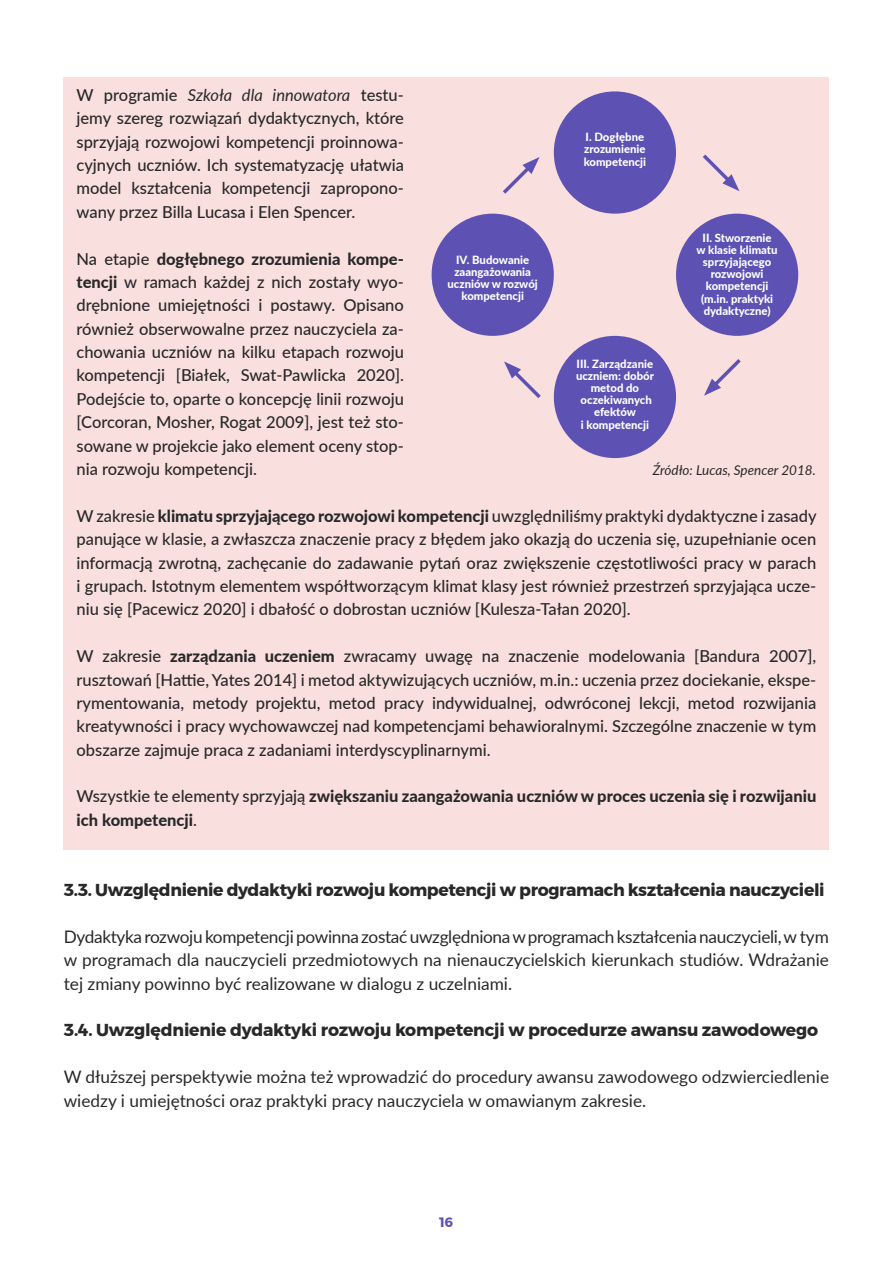
<style>
.page{position:relative;width:893px;height:1263px;background:#fff}
.page>*{position:absolute;margin:0;border:0;box-sizing:border-box;transform-origin:0 0}
.TEKST{font:17.25px/23.4px "Lato";color:#282829;text-align:justify}
.naglowek2_bis{font:700 17.25px "Montserrat";letter-spacing:-.02em;color:#282829}
.ramka2{font:500 16.5px/23.4px "Lato";color:#282829;text-align:justify}
.ramka2-2{font:800 16.5px/23.4px "Lato";color:#282829}
.ramka2-3{font:italic 13.5px "Lato";color:#282829}
.t1{font:700 13.5px "Montserrat";color:#5e51b4}
.podtytul{font:800 11.25px/12.1px "Lato";color:#fff;text-align:center}
.s1{font-weight:400;font-style:italic}
.s2{font-weight:800}
.s3{font-weight:500}
</style>
<div class="page">
<div style="left:64px;top:77px;width:765px;height:772px;background:#f9e0de"></div>
<div style="left:554px;top:91px;width:122px;height:123px;background:#5e51b4;border-radius:50%"></div>
<div style="left:676px;top:214px;width:122px;height:122px;background:#5e51b4;border-radius:50%"></div>
<div style="left:554px;top:336px;width:122px;height:122px;background:#5e51b4;border-radius:50%"></div>
<div style="left:432px;top:214px;width:122px;height:122px;background:#5e51b4;border-radius:50%"></div>
<svg style="left:704px;top:359px;width:37px;height:37px"></svg>
<svg style="left:703px;top:154px;width:36px;height:37px"></svg>
<svg style="left:504px;top:361px;width:37px;height:37px"></svg>
<svg style="left:503px;top:157px;width:36px;height:37px"></svg>
<p class="ramka2" style="left:77px;top:82px;width:329px">W programie <span class="s1">Szkoła dla innowatora</span> testu&shy;jemy szereg rozwiązań dydaktycznych, które sprzyjają rozwojowi kompetencji proinnowa&shy;cyjnych uczniów. Ich systematyzację ułatwia model kształcenia kompetencji zapropono&shy;wany przez Billa Lucasa i Elen Spencer.</p>
<p class="ramka2" style="left:77px;top:246px;width:329px">Na etapie <span class="s2">dogłębnego zrozumienia kompe&shy;tencji</span> w ramach każdej z nich zostały wyo&shy;drębnione umiejętności i postawy. Opisano również obserwowalne przez nauczyciela za&shy;chowania uczniów na kilku etapach rozwoju kompetencji [Białek, Swat-Pawlicka 2020].<br>Podejście to, oparte o koncepcję linii rozwoju [Corcoran, Mosher, Rogat 2009], jest też sto&shy;sowane w projekcie jako element oceny stop&shy;nia rozwoju kompetencji.</p>
<p class="ramka2" style="left:77px;top:503px;width:742px">W zakresie <span class="s2">klimatu sprzyjającego rozwojowi kompetencji</span> uwzględniliśmy praktyki dydaktyczne i zasady panujące w klasie, a zwłaszcza znaczenie pracy z błędem jako okazją do uczenia się, uzupełnianie ocen informacją zwrotną, zachęcanie do zadawanie pytań oraz zwiększenie częstotliwości pracy w parach i grupach. Istotnym elementem współtworzącym klimat klasy jest również przestrzeń sprzyjająca ucze&shy;niu się [Pacewicz 2020] i dbałość o dobrostan uczniów [Kulesza-Tałan 2020].</p>
<p class="ramka2" style="left:77px;top:644px;width:741px">W zakresie <span class="s2">zarządzania uczeniem</span> zwracamy uwagę na znaczenie modelowania [Bandura 2007], rusztowań [Hattie, Yates 2014] i metod aktywizujących uczniów, m.in.: uczenia przez dociekanie, ekspe&shy;rymentowania, metody projektu, metod pracy indywidualnej, odwróconej lekcji, metod rozwijania kreatywności i pracy wychowawczej nad kompetencjami behawioralnymi. Szczególne znaczenie w tym obszarze zajmuje praca z zadaniami interdyscyplinarnymi.</p>
<p class="ramka2-2" style="left:77px;top:784px;width:741px"><span class="s3">Wszystkie te elementy sprzyjają</span> zwiększaniu zaangażowania uczniów w proces uczenia się i rozwijaniu ich kompetencji<span class="s3">.</span></p>
<p class="podtytul" style="left:586px;top:131px;width:60px">I. Dogłębne</p>
<p class="podtytul" style="left:584px;top:143px;width:63px">zrozumienie</p>
<p class="podtytul" style="left:584px;top:155px;width:64px">kompetencji</p>
<p class="podtytul" style="left:703px;top:231px;width:71px">II. Stworzenie</p>
<p class="podtytul" style="left:697px;top:243px;width:83px">w klasie klimatu sprzyjającego</p>
<p class="podtytul" style="left:711px;top:268px;width:54px">rozwojowi</p>
<p class="podtytul" style="left:706px;top:280px;width:64px">kompetencji</p>
<p class="podtytul" style="left:701px;top:292px;width:74px">(m.in. praktyki</p>
<p class="podtytul" style="left:704px;top:304px;width:68px">dydaktyczne)</p>
<p class="podtytul" style="left:454px;top:253px;width:78px;text-align:left">IV. Budowanie zaangażowania</p>
<p class="podtytul" style="left:448px;top:277px;width:92px">uczniów w rozwój</p>
<p class="podtytul" style="left:461px;top:289px;width:64px">kompetencji</p>
<p class="podtytul" style="left:577px;top:357px;width:78px">III. Zarządzanie</p>
<p class="podtytul" style="left:576px;top:369px;width:79px">uczniem: dobór</p>
<p class="podtytul" style="left:591px;top:381px;width:50px">metod do</p>
<p class="podtytul" style="left:581px;top:393px;width:73px">oczekiwanych</p>
<p class="podtytul" style="left:594px;top:406px;width:43px">efektów</p>
<p class="podtytul" style="left:581px;top:418px;width:70px">i kompetencji</p>
<p class="ramka2-3" style="left:653px;top:460px;width:164px">Źródło: Lucas, Spencer 2018.</p>
<p class="naglowek2_bis" style="left:64px;top:876px;width:762px">3.3. Uwzględnienie dydaktyki rozwoju kompetencji w programach kształcenia nauczycieli</p>
<p class="TEKST" style="left:64px;top:924px;width:767px">Dydaktyka rozwoju kompetencji powinna zostać uwzględniona w programach kształcenia nauczycieli, w tym w programach dla nauczycieli przedmiotowych na nienauczycielskich kierunkach studiów. Wdrażanie tej zmiany powinno być realizowane w dialogu z uczelniami.</p>
<p class="naglowek2_bis" style="left:64px;top:1016px;width:756px">3.4. Uwzględnienie dydaktyki rozwoju kompetencji w procedurze awansu zawodowego</p>
<p class="TEKST" style="left:64px;top:1064px;width:767px">W dłuższej perspektywie można też wprowadzić do procedury awansu zawodowego odzwierciedlenie wiedzy i umiejętności oraz praktyki pracy nauczyciela w omawianym zakresie.</p>
<p class="t1" style="left:439px;top:1211px;width:15px">16</p>
</div>
